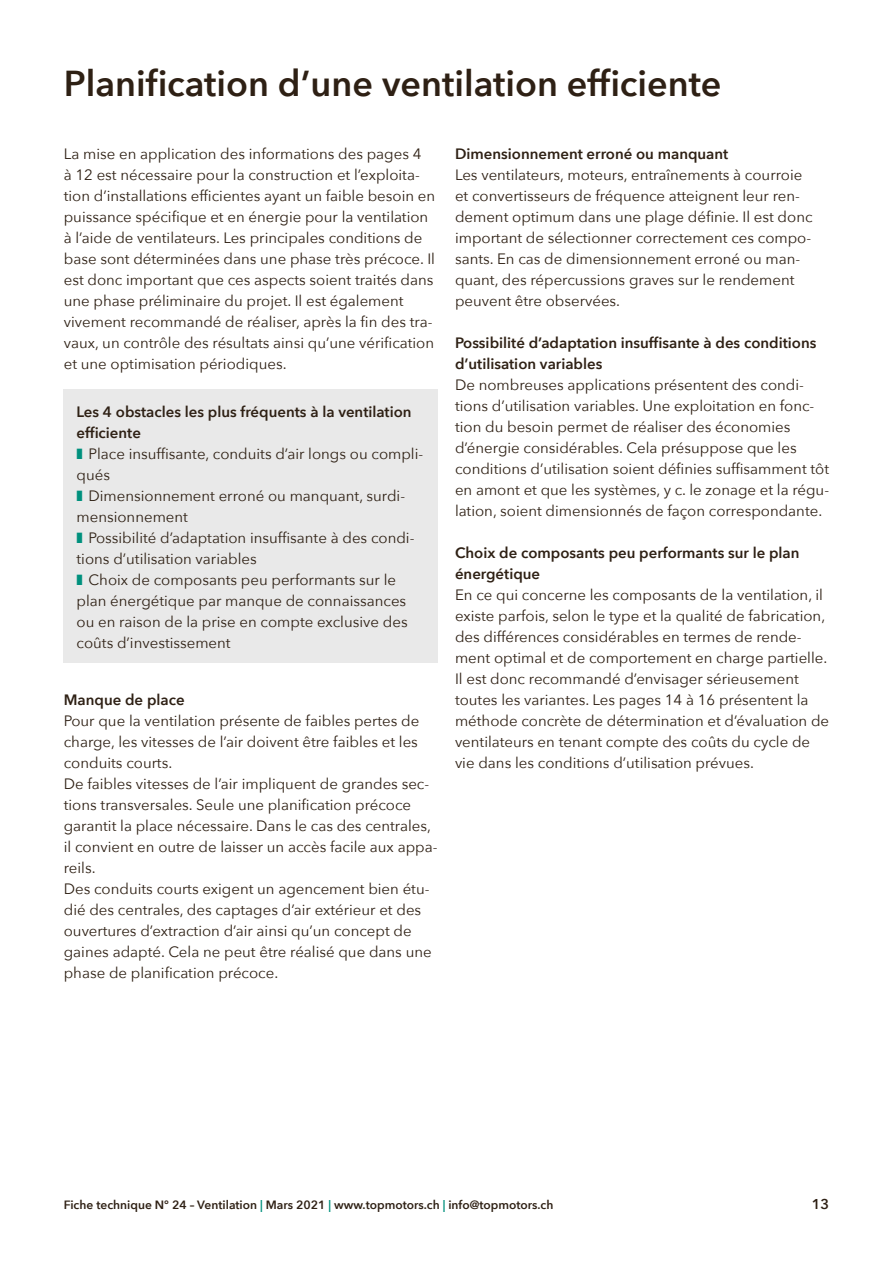
<style>
.page{position:relative;width:893px;height:1263px;background:#fff}
.page>*{position:absolute;margin:0;border:0;box-sizing:border-box;transform-origin:0 0}
.t1{font:600 36px "Avenir Next";color:#2e2014}
.t2{font:15px/21px "Avenir Next";color:#2e2014}
.t3{font:600 15px/21px "Avenir Next";color:#2e2014}
.t4{font:600 14.25px "Avenir Next";color:#2e2014}
.t5{font:600 12px "Avenir Next";color:#2e2014}
.s1{color:#00907d}
</style>
<div class="page">
<div style="left:64px;top:389px;width:374px;height:274px;background:#e9e9e9"></div>
<h1 class="t1" style="left:64px;top:53px;width:659px">Planification d’une ventilation efficiente</h1>
<p class="t2" style="left:64px;top:143px;width:373px">La mise en application des informations des pages 4<br>à 12 est nécessaire pour la construction et l’exploita&shy;tion d’installations efficientes ayant un faible besoin en puissance spécifique et en énergie pour la ventilation à l’aide de ventilateurs. Les principales conditions de base sont déterminées dans une phase très précoce. Il est donc important que ces aspects soient traités dans une phase préliminaire du projet. Il est également vivement recommandé de réaliser, après la fin des tra&shy;vaux, un contrôle des résultats ainsi qu’une vérification et une optimisation périodiques.</p>
<p class="t3" style="left:77px;top:401px;width:337px">Les 4 obstacles les plus fréquents à la ventilation efficiente</p>
<p class="t2" style="left:77px;top:443px;width:348px;text-indent:12px">Place insuffisante, conduits d’air longs ou compli&shy;qués</p>
<p class="t2" style="left:77px;top:485px;width:330px;text-indent:12px">Dimensionnement erroné ou manquant, surdi&shy;mensionnement</p>
<p class="t2" style="left:77px;top:527px;width:339px;text-indent:12px">Possibilité d’adaptation insuffisante à des condi&shy;tions d’utilisation variables</p>
<p class="t2" style="left:77px;top:569px;width:333px;text-indent:12px">Choix de composants peu performants sur le plan énergétique par manque de connaissances ou en raison de la prise en compte exclusive des coûts d’investissement</p>
<p class="t3" style="left:64px;top:689px;width:122px">Manque de place</p>
<p class="t2" style="left:64px;top:710px;width:375px">Pour que la ventilation présente de faibles pertes de charge, les vitesses de l’air doivent être faibles et les conduits courts.<br>De faibles vitesses de l’air impliquent de grandes sec&shy;tions transversales. Seule une planification précoce garantit la place nécessaire. Dans le cas des centrales, il convient en outre de laisser un accès facile aux appa&shy;reils.<br>Des conduits courts exigent un agencement bien étu&shy;dié des centrales, des captages d’air extérieur et des ouvertures d’extraction d’air ainsi qu’un concept de gaines adapté. Cela ne peut être réalisé que dans une phase de planification précoce.</p>
<p class="t3" style="left:455px;top:143px;width:275px">Dimensionnement erroné ou manquant</p>
<p class="t2" style="left:455px;top:164px;width:359px">Les ventilateurs, moteurs, entraînements à courroie et convertisseurs de fréquence atteignent leur ren&shy;dement optimum dans une plage définie. Il est donc important de sélectionner correctement ces compo&shy;sants. En cas de dimensionnement erroné ou man&shy;quant, des répercussions graves sur le rendement peuvent être observées.</p>
<p class="t3" style="left:455px;top:332px;width:363px">Possibilité d’adaptation insuffisante à des conditions d’utilisation variables</p>
<p class="t2" style="left:455px;top:374px;width:376px">De nombreuses applications présentent des condi&shy;tions d’utilisation variables. Une exploitation en fonc&shy;tion du besoin permet de réaliser des économies d’énergie considérables. Cela présuppose que les conditions d’utilisation soient définies suffisamment tôt en amont et que les systèmes, y c. le zonage et la régu&shy;lation, soient dimensionnés de façon correspondante.</p>
<p class="t3" style="left:455px;top:542px;width:346px">Choix de composants peu performants sur le plan énergétique</p>
<p class="t2" style="left:455px;top:584px;width:376px">En ce qui concerne les composants de la ventilation, il existe parfois, selon le type et la qualité de fabrication, des différences considérables en termes de rende&shy;ment optimal et de comportement en charge partielle.<br>Il est donc recommandé d’envisager sérieusement toutes les variantes. Les pages 14 à 16 présentent la méthode concrète de détermination et d’évaluation de ventilateurs en tenant compte des coûts du cycle de vie dans les conditions d’utilisation prévues.</p>
<p class="t5" style="left:64px;top:1194px;width:491px">Fiche technique N° 24 – Ventilation <span class="s1">|</span> Mars 2021 <span class="s1">|</span> www.topmotors.ch <span class="s1">|</span> info@topmotors.ch</p>
<p class="t4" style="left:812px;top:1191px;width:19px">13</p>
</div>
